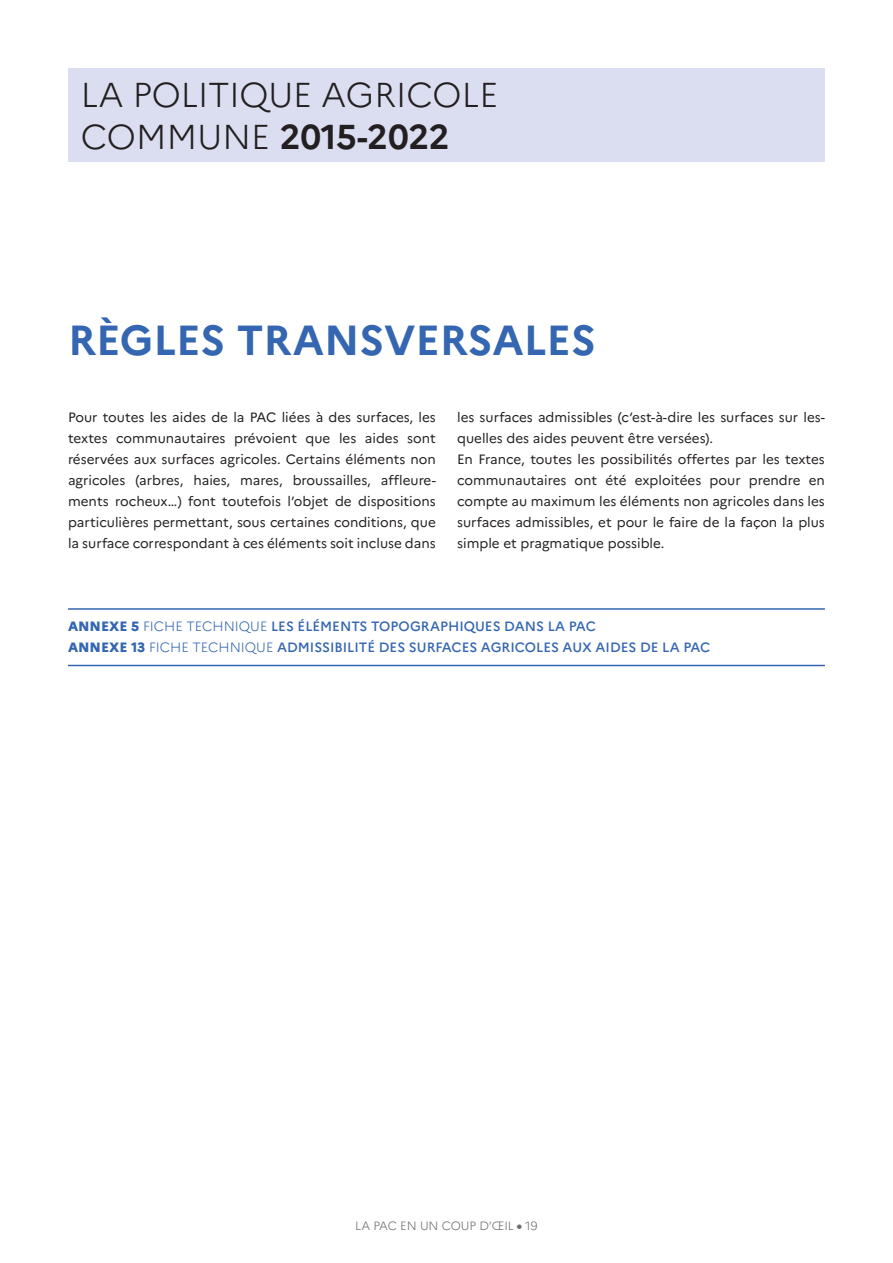
<style>
.page{position:relative;width:893px;height:1263px;background:#fff}
.page>*{position:absolute;margin:0;border:0;box-sizing:border-box;transform-origin:0 0}
._01_Titre{font:700 42px "Marianne";color:#3566b1}
.t1{font:300 34.5px/41.8px "Marianne";letter-spacing:-.005em;color:#231f20}
._02_Texte{font:13.5px/21px "Marianne";color:#231f20;text-align:justify}
.Ref_annexes{font:500 13.5px/21px "Marianne";color:#3566b1}
.t2{font:300 12px "Marianne";color:#6c6d70}
.s1{font-weight:700}
.s2{font-weight:800}
.s3{font-weight:300}
</style>
<div class="page">
<div style="left:68px;top:68px;width:757px;height:94px;background:#dadef0"></div>
<hr style="left:68px;top:608px;width:757px;height:2px;background:#3566b1">
<hr style="left:68px;top:665px;width:757px;height:1px;background:#3566b1">
<h2 class="t1" style="left:81px;top:73px;width:419px">LA POLITIQUE AGRICOLE<br>COMMUNE <span class="s1">2015-2022</span></h2>
<p class="_01_Titre" style="left:68px;top:307px;width:529px">RÈGLES TRANSVERSALES</p>
<p class="_02_Texte" style="left:68px;top:405px;width:369px">Pour toutes les aides de la PAC liées à des surfaces, les textes communautaires prévoient que les aides sont réservées aux surfaces agricoles. Certains éléments non agricoles (arbres, haies, mares, broussailles, affleure&shy;ments rocheux…) font toutefois l’objet de dispositions particulières permettant, sous certaines conditions, que la surface correspondant à ces éléments soit incluse dans</p>
<p class="_02_Texte" style="left:457px;top:405px;width:369px">les surfaces admissibles (c’est-à-dire les surfaces sur les&shy;quelles des aides peuvent être versées).</p>
<p class="_02_Texte" style="left:457px;top:447px;width:369px">En France, toutes les possibilités offertes par les textes communautaires ont été exploitées pour prendre en compte au maximum les éléments non agricoles dans les surfaces admissibles, et pour le faire de la façon la plus simple et pragmatique possible.</p>
<p class="Ref_annexes" style="left:68px;top:616px;width:644px"><span class="s2">ANNEXE 5</span> <span class="s3">FICHE TECHNIQUE</span> LES ÉLÉMENTS TOPOGRAPHIQUES DANS LA PAC<br><span class="s2">ANNEXE 13</span> <span class="s3">FICHE TECHNIQUE</span> ADMISSIBILITÉ DES SURFACES AGRICOLES AUX AIDES DE LA PAC</p>
<p class="t2" style="left:355px;top:1218px;width:184px">LA PAC EN UN COUP D’ŒIL 19</p>
</div>
